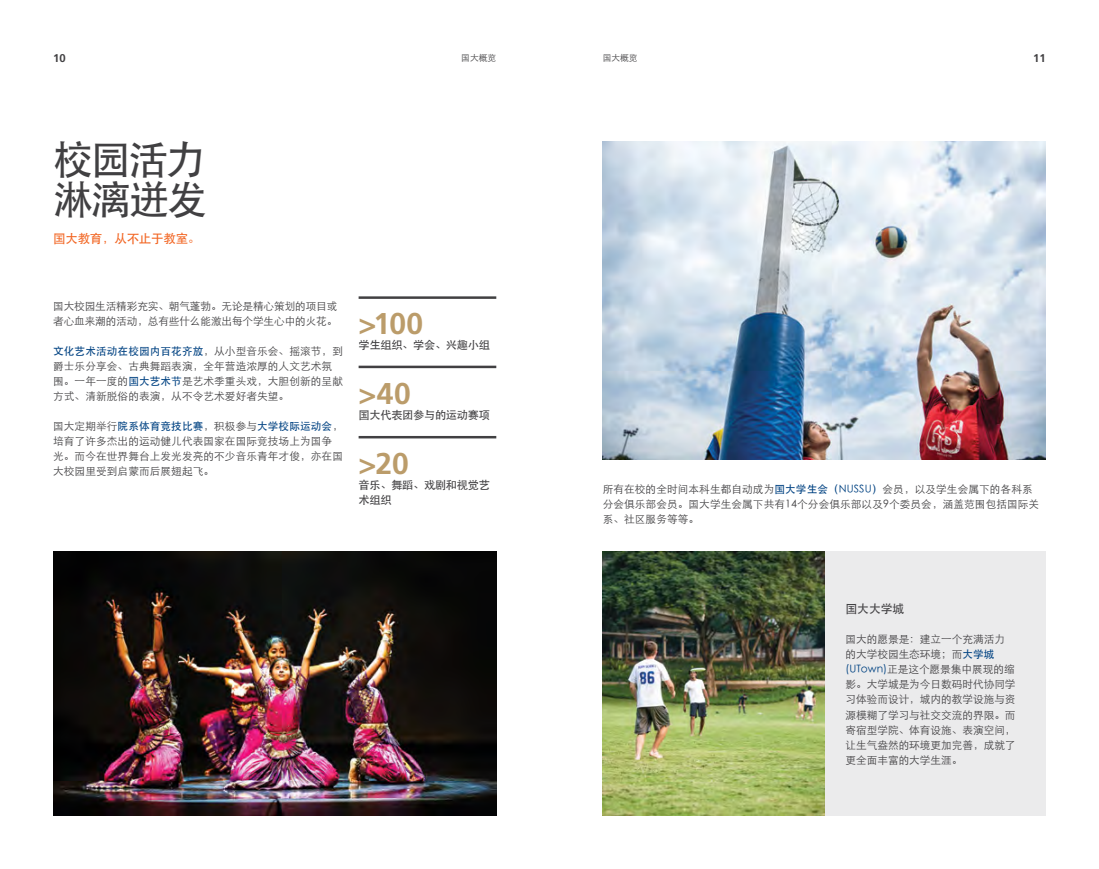
<style>
.page{position:relative;width:1099px;height:869px;background:#fff}
.page>*{position:absolute;margin:0;border:0;box-sizing:border-box;transform-origin:0 0}
.t1{font:40px/40px "ST Heiti";letter-spacing:-.055em;color:#414042}
.t2{font:700 30px "Frutiger LT Std";letter-spacing:.005em;color:#bb9c6a}
.t3{font:12.5px "ST Heiti";letter-spacing:-.02em;color:#f26522}
.t4{font:11.88px "ST Heiti";letter-spacing:-.01em;color:#414042}
.t5{font:11.25px/15px "ST Heiti";letter-spacing:-.03em;color:#414042}
.t6{font:700 11.25px "Frutiger LT Std";color:#414042}
.t7{font:10.62px/15px "ST Xihei";letter-spacing:.01em;color:#414042}
.t8{font:10.62px/15px "ST Xihei";letter-spacing:-.01em;color:#414042}
.t9{font:10.62px "ST Heiti";letter-spacing:.01em;color:#004282}
.t10{font:8.75px "ST Xihei";color:#414042}
.s1{font-family:"ST Xihei";color:#414042}
.s2{font-family:"ST Heiti";color:#004282}
</style>
<div class="page">
<hr style="left:358px;top:296px;width:138px;height:3px;background:#414042">
<hr style="left:358px;top:365px;width:138px;height:3px;background:#414042">
<hr style="left:358px;top:436px;width:138px;height:2px;background:#414042">
<div style="left:824px;top:551px;width:221px;height:264px;background:#ebebec"></div>
<img style="left:602px;top:142px;width:443px;height:317px">
<img style="left:53px;top:551px;width:443px;height:264px">
<img style="left:602px;top:551px;width:222px;height:264px">
<p class="t6" style="left:53px;top:51px;width:14px">10</p>
<p class="t10" style="left:461px;top:54px;width:36px">国大概览</p>
<p class="t10" style="left:602px;top:54px;width:36px">国大概览</p>
<p class="t6" style="left:1033px;top:51px;width:14px">11</p>
<h1 class="t1" style="left:53px;top:139px;width:155px">校园活力淋漓迸发</h1>
<p class="t3" style="left:53px;top:232px;width:149px">国大教育，从不止于教室。</p>
<p class="t8" style="left:53px;top:298px;width:286px">国大校园生活精彩充实、朝气蓬勃。无论是精心策划的项目或者心血来潮的活动，总有些什么能激出每个学生心中的火花。</p>
<p class="t9" style="left:53px;top:346px;width:291px">文化艺术活动在校园内百花齐放<span class="s1">，从小型音乐会、摇滚节，到</span></p>
<p class="t7" style="left:53px;top:358px;width:291px">爵士乐分享会、古典舞蹈表演，全年营造浓厚的人文艺术氛围。一年一度的<span class="s2">国大艺术节</span>是艺术季重头戏，大胆创新的呈献方式、清新脱俗的表演，从不令艺术爱好者失望。</p>
<p class="t9" style="left:53px;top:421px;width:291px"><span class="s1">国大定期举行</span>院系体育竞技比赛<span class="s1">，积极参与</span>大学校际运动会<span class="s1">，</span></p>
<p class="t7" style="left:53px;top:433px;width:291px">培育了许多杰出的运动健儿代表国家在国际竞技场上为国争光。而今在世界舞台上发光发亮的不少音乐青年才俊，亦在国大校园里受到启蒙而后展翅起飞。</p>
<h2 class="t2" style="left:358px;top:306px;width:66px">&gt;100</h2>
<p class="t5" style="left:358px;top:337px;width:133px">学生组织、学会、兴趣小组</p>
<h2 class="t2" style="left:358px;top:375px;width:54px">&gt;40</h2>
<p class="t5" style="left:358px;top:407px;width:133px">国大代表团参与的运动赛项</p>
<h2 class="t2" style="left:358px;top:445px;width:52px">&gt;20</h2>
<p class="t5" style="left:358px;top:477px;width:133px">音乐、舞蹈、戏剧和视觉艺术组织</p>
<p class="t7" style="left:602px;top:481px;width:438px">所有在校的全时间本科生都自动成为<span class="s2">国大学生会（NUSSU）</span>会员，以及学生会属下的各科系分会俱乐部会员。国大学生会属下共有14个分会俱乐部以及9个委员会，涵盖范围包括国际关系、社区服务等等。</p>
<p class="t4" style="left:845px;top:603px;width:60px">国大大学城</p>
<p class="t7" style="left:845px;top:631px;width:171px">国大的愿景是：建立一个充满活力的大学校园生态环境；而<span class="s2">大学城(UTown)</span>正是这个愿景集中展现的缩影。大学城是为今日数码时代协同学习体验而设计，城内的教学设施与资源模糊了学习与社交交流的界限。而寄宿型学院、体育设施、表演空间，让生气盎然的环境更加完善，成就了更全面丰富的大学生涯。</p>
</div>
